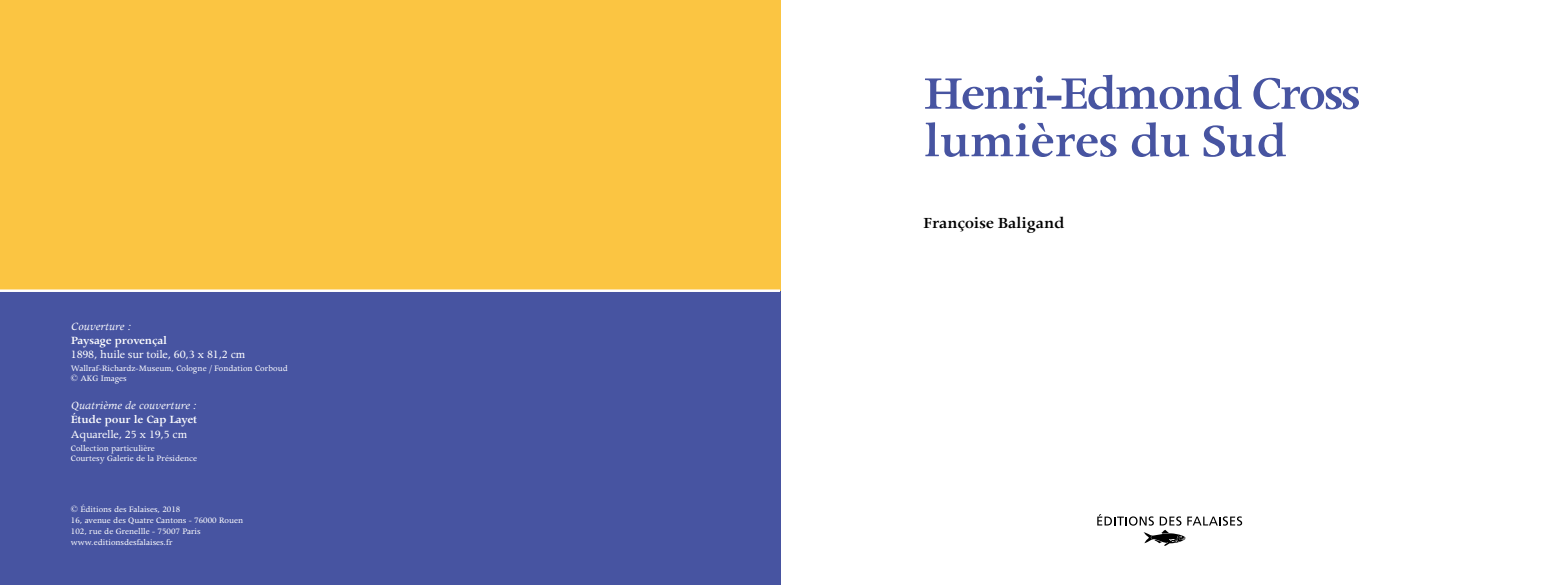
<style>
.page{position:relative;width:1560px;height:585px;background:#fff}
.page>*{position:absolute;margin:0;border:0;box-sizing:border-box;transform-origin:0 0}
.t1{font:600 52.5px/47.5px "Apollo";letter-spacing:-.05em;color:#4754a1}
.t2{font:600 17.5px "Apollo";letter-spacing:-.015em;color:#000}
.t3{font:12.5px "Apollo";letter-spacing:-.015em;color:#fff}
.t4{font:600 12.5px "Apollo";letter-spacing:-.015em;color:#fff}
.t5{font:italic 12.5px "Apollo";color:#fff}
.t6{font:9.38px/11.2px "Apollo";color:#fff}
</style>
<div class="page">
<svg style="left:1097px;top:514px;width:144px;height:32px"></svg>
<div style="left:0;top:286px;width:780px;height:299px;background:#4754a1"></div>
<div style="left:0;top:0;width:780px;height:291px;background:#fbc542"></div>
<hr style="left:0;top:289px;width:780px;height:3px;background:#fff">
<h3 class="t5" style="left:71px;top:319px;width:62px">Couverture :</h3>
<h3 class="t4" style="left:71px;top:333px;width:98px">Paysage provençal</h3>
<h3 class="t3" style="left:71px;top:348px;width:176px">1898, huile sur toile, 60,3 x 81,2 cm</h3>
<p class="t6" style="left:71px;top:363px;width:218px;line-height:10px">Wallraf-Richardz-Museum, Cologne / Fondation Corboud © AKG Images</p>
<h3 class="t5" style="left:71px;top:398px;width:127px">Quatrième de couverture :</h3>
<h3 class="t4" style="left:71px;top:413px;width:128px">Étude pour le Cap Layet</h3>
<h3 class="t3" style="left:71px;top:427px;width:118px">Aquarelle, 25 x 19,5 cm</h3>
<p class="t6" style="left:71px;top:443px;width:128px;line-height:10px">Collection particulière<br>Courtesy Galerie de la Présidence</p>
<p class="t6" style="left:71px;top:503px;width:174px">© Éditions des Falaises, 2018<br>16, avenue des Quatre Cantons - 76000 Rouen 102, rue de Grenellle - 75007 Paris www.editionsdesfalaises.fr</p>
<h1 class="t1" style="left:923px;top:71px;width:438px">Henri-Edmond Cross lumières du Sud</h1>
<h2 class="t2" style="left:923px;top:213px;width:142px">Françoise Baligand</h2>
</div>
